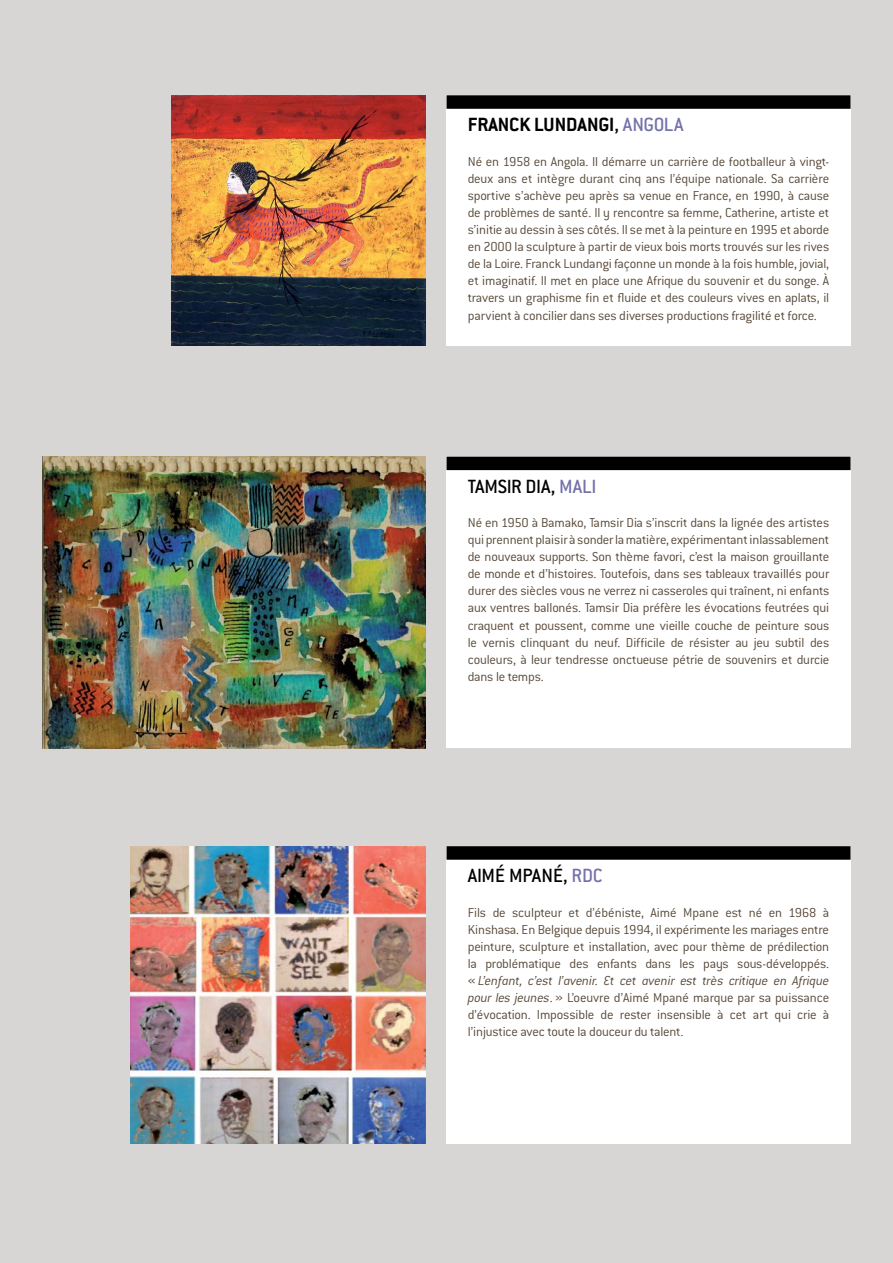
<style>
.page{position:relative;width:893px;height:1263px;background:#d8d6d5}
.page>*{position:absolute;margin:0;border:0;box-sizing:border-box;transform-origin:0 0}
.t1{font:500 21px "Conduit ITC";color:#010000}
.t2{font:700 21px "Conduit ITC";color:#010000}
.t3{font:300 14.25px/17.1px "Conduit ITC";letter-spacing:-.01em;color:#584939;text-align:justify}
.s1{font-weight:500}
.s2{font-weight:500;color:#7371aa}
.s3{color:#7371aa}
.s4{font-style:italic}
</style>
<div class="page">
<div style="left:446px;top:95px;width:404px;height:251px;background:#fff"></div>
<img style="left:171px;top:95px;width:254px;height:251px">
<div style="left:446px;top:95px;width:404px;height:14px;background:#010000"></div>
<img style="left:43px;top:457px;width:382px;height:291px">
<div style="left:446px;top:457px;width:404px;height:291px;background:#fff"></div>
<div style="left:446px;top:457px;width:404px;height:13px;background:#010000"></div>
<img style="left:130px;top:846px;width:295px;height:298px">
<div style="left:446px;top:846px;width:404px;height:298px;background:#fff"></div>
<div style="left:446px;top:846px;width:404px;height:14px;background:#010000"></div>
<h1 class="t2" style="left:468px;top:116px;width:217px">FRANCK LUNDANGI<span class="s1">,</span> <span class="s2">ANGOLA</span></h1>
<p class="t3" style="left:468px;top:154px;width:363px">Né en 1958 en Angola. Il démarre un carrière de footballeur à vingt&shy;deux ans et intègre durant cinq ans l’équipe nationale. Sa carrière sportive s’achève peu après sa venue en France, en 1990, à cause de problèmes de santé. Il y rencontre sa femme, Catherine, artiste et s’initie au dessin à ses côtés. Il se met à la peinture en 1995 et aborde en 2000 la sculpture à partir de vieux bois morts trouvés sur les rives de la Loire. Franck Lundangi façonne un monde à la fois humble, jovial, et imaginatif. Il met en place une Afrique du souvenir et du songe. À travers un graphisme fin et fluide et des couleurs vives en aplats, il parvient à concilier dans ses diverses productions fragilité et force.</p>
<h1 class="t1" style="left:468px;top:477px;width:130px">TAMSIR DIA, <span class="s3">MALI</span></h1>
<p class="t3" style="left:468px;top:515px;width:363px">Né en 1950 à Bamako, Tamsir Dia s’inscrit dans la lignée des artistes qui prennent plaisir à sonder la matière, expérimentant inlassablement de nouveaux supports. Son thème favori, c’est la maison grouillante de monde et d’histoires. Toutefois, dans ses tableaux travaillés pour durer des siècles vous ne verrez ni casseroles qui traînent, ni enfants aux ventres ballonés. Tamsir Dia préfère les évocations feutrées qui craquent et poussent, comme une vieille couche de peinture sous le vernis clinquant du neuf. Difficile de résister au jeu subtil des couleurs, à leur tendresse onctueuse pétrie de souvenirs et durcie dans le temps.</p>
<h1 class="t1" style="left:468px;top:867px;width:136px">AIMÉ MPANÉ, <span class="s3">RDC</span></h1>
<p class="t3" style="left:468px;top:905px;width:363px">Fils de sculpteur et d’ébéniste, Aimé Mpane est né en 1968 à Kinshasa. En Belgique depuis 1994, il expérimente les mariages entre peinture, sculpture et installation, avec pour thème de prédilection la problématique des enfants dans les pays sous-développés. « <span class="s4">L’enfant, c’est l’avenir. Et cet avenir est très critique en Afrique pour les jeunes</span>. » L’oeuvre d’Aimé Mpané marque par sa puissance d’évocation. Impossible de rester insensible à cet art qui crie à l’injustice avec toute la douceur du talent.</p>
</div>
